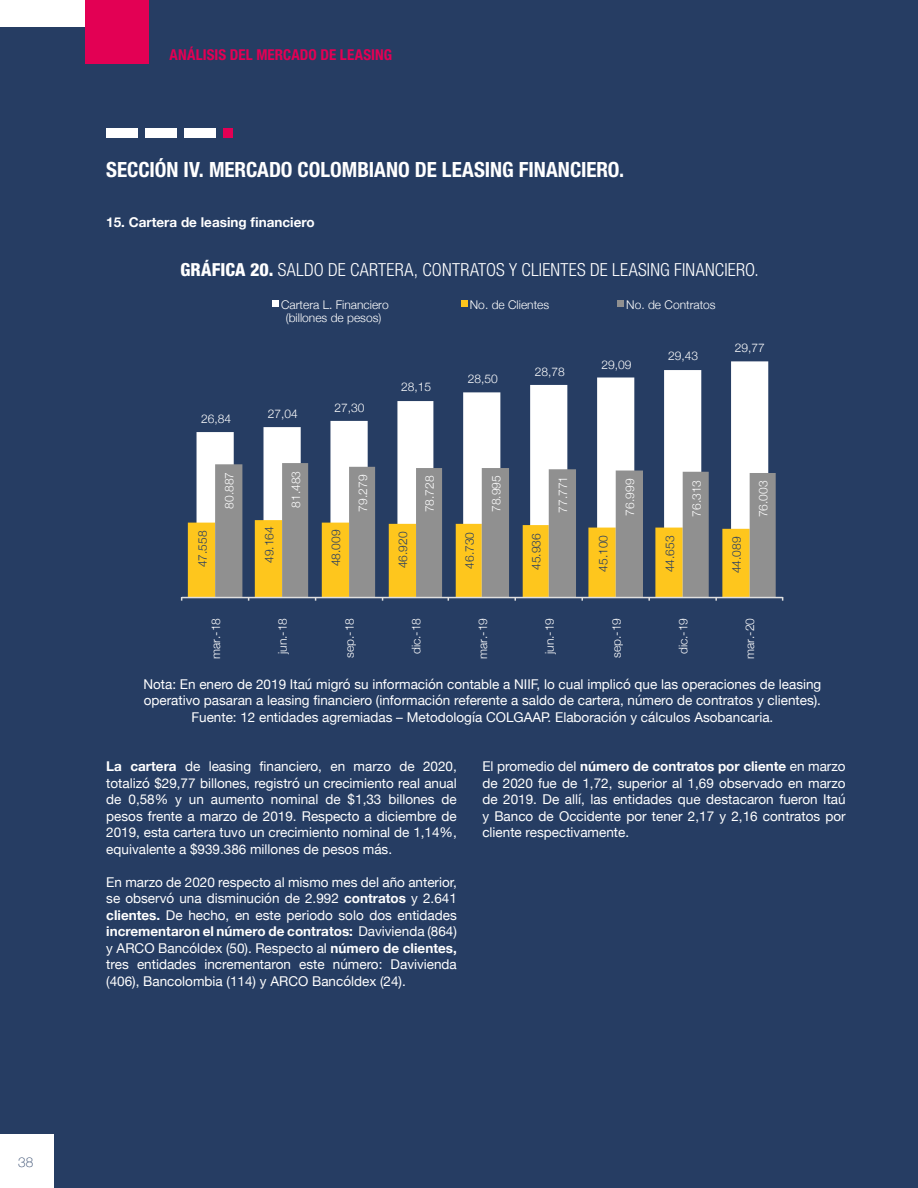
<style>
.page{position:relative;width:918px;height:1188px;background:#263d63}
.page>*{position:absolute;margin:0;border:0;box-sizing:border-box;transform-origin:0 0}
.t1{font:700 condensed 21px "Helvetica Neue LT Std";color:#fff}
.t2{font:300 condensed 18px "Helvetica Neue LT Std";letter-spacing:.01em;color:#fff}
.t3{font:700 condensed 15px "Helvetica Neue LT Std";letter-spacing:.005em;color:#e30054}
.t4{font:13.5px/16.5px "Helvetica Neue";color:#fff;text-align:justify}
.t5{font:700 13.5px "Helvetica Neue";color:#fff}
.t6{font:100 13.5px "Helvetica Neue";color:#263d63}
.t7{font:300 12px "Helvetica Neue";color:#fff}
.t8{font:300 12px "Helvetica Neue";color:#253b62}
.s1{font-weight:800}
.s2{font-weight:700}
</style>
<div class="page">
<div style="left:85px;top:0;width:64px;height:64px;background:#e30054"></div>
<div style="left:0;top:0;width:85px;height:27px;background:#fff"></div>
<div style="left:0;top:1134px;width:54px;height:54px;background:#fff"></div>
<div style="left:106px;top:128px;width:31px;height:9px;background:#fff"></div>
<div style="left:145px;top:128px;width:31px;height:9px;background:#fff"></div>
<div style="left:184px;top:128px;width:31px;height:9px;background:#fff"></div>
<div style="left:223px;top:128px;width:10px;height:9px;background:#e30054"></div>
<svg style="left:197px;top:361px;width:571px;height:159px"></svg>
<svg style="left:215px;top:463px;width:561px;height:134px"></svg>
<hr style="left:182px;top:597px;width:601px;height:1px;background:#e0e0e0">
<svg style="left:188px;top:520px;width:562px;height:81px"></svg>
<div style="left:272px;top:300px;width:7px;height:7px;background:#fff"></div>
<div style="left:461px;top:300px;width:6px;height:7px;background:#fec61d"></div>
<div style="left:617px;top:300px;width:7px;height:7px;background:#909090"></div>
<p class="t6" style="left:18px;top:1152px;width:17px">38</p>
<p class="t3" style="left:170px;top:46px;width:224px">ANÁLISIS DEL MERCADO DE LEASING</p>
<h1 class="t1" style="left:106px;top:157px;width:519px">SECCIÓN IV. MERCADO COLOMBIANO DE LEASING FINANCIERO.</h1>
<p class="t5" style="left:106px;top:211px;width:210px">15. Cartera de leasing financiero</p>
<h2 class="t2" style="left:180px;top:259px;width:580px"><span class="s1">GRÁFICA 20.</span> SALDO DE CARTERA, CONTRATOS Y CLIENTES DE LEASING FINANCIERO.</h2>
<p class="t7" style="left:281px;top:295px;width:109px">Cartera L. Financiero</p>
<p class="t7" style="left:470px;top:295px;width:81px">No. de Clientes</p>
<p class="t7" style="left:626px;top:295px;width:91px">No. de Contratos</p>
<p class="t7" style="left:286px;top:308px;width:97px">(billones de pesos)</p>
<p class="t7" style="left:201px;top:409px;width:32px">26,84</p>
<p class="t7" style="left:268px;top:404px;width:32px">27,04</p>
<p class="t7" style="left:334px;top:398px;width:32px">27,30</p>
<p class="t7" style="left:401px;top:377px;width:32px">28,15</p>
<p class="t7" style="left:468px;top:369px;width:32px">28,50</p>
<p class="t7" style="left:535px;top:362px;width:32px">28,78</p>
<p class="t7" style="left:601px;top:355px;width:32px">29,09</p>
<p class="t7" style="left:668px;top:346px;width:32px">29,43</p>
<p class="t7" style="left:735px;top:338px;width:32px">29,77</p>
<p class="t7" style="left:220px;top:509px;width:38px;rotate:-90deg">80.887</p>
<p class="t7" style="left:286px;top:508px;width:38px;rotate:-90deg">81.483</p>
<p class="t7" style="left:353px;top:512px;width:38px;rotate:-90deg">79.279</p>
<p class="t7" style="left:420px;top:512px;width:38px;rotate:-90deg">78.728</p>
<p class="t7" style="left:487px;top:512px;width:38px;rotate:-90deg">78.995</p>
<p class="t7" style="left:553px;top:513px;width:38px;rotate:-90deg">77.771</p>
<p class="t7" style="left:620px;top:516px;width:38px;rotate:-90deg">76.999</p>
<p class="t7" style="left:687px;top:517px;width:38px;rotate:-90deg">76.313</p>
<p class="t7" style="left:754px;top:517px;width:38px;rotate:-90deg">76.003</p>
<p class="t8" style="left:193px;top:567px;width:38px;rotate:-90deg">47.558</p>
<p class="t8" style="left:260px;top:563px;width:38px;rotate:-90deg">49.164</p>
<p class="t8" style="left:326px;top:566px;width:38px;rotate:-90deg">48.009</p>
<p class="t8" style="left:393px;top:568px;width:38px;rotate:-90deg">46.920</p>
<p class="t8" style="left:460px;top:569px;width:38px;rotate:-90deg">46.730</p>
<p class="t8" style="left:527px;top:570px;width:38px;rotate:-90deg">45.936</p>
<p class="t8" style="left:593px;top:572px;width:38px;rotate:-90deg">45.100</p>
<p class="t8" style="left:660px;top:572px;width:38px;rotate:-90deg">44.653</p>
<p class="t8" style="left:727px;top:573px;width:38px;rotate:-90deg">44.089</p>
<p class="t7" style="left:206px;top:659px;width:43px;rotate:-90deg">mar.-18</p>
<p class="t7" style="left:273px;top:654px;width:38px;rotate:-90deg">jun.-18</p>
<p class="t7" style="left:340px;top:658px;width:42px;rotate:-90deg">sep.-18</p>
<p class="t7" style="left:406px;top:654px;width:38px;rotate:-90deg">dic.-18</p>
<p class="t7" style="left:473px;top:659px;width:43px;rotate:-90deg">mar.-19</p>
<p class="t7" style="left:540px;top:654px;width:38px;rotate:-90deg">jun.-19</p>
<p class="t7" style="left:607px;top:658px;width:42px;rotate:-90deg">sep.-19</p>
<p class="t7" style="left:674px;top:654px;width:38px;rotate:-90deg">dic.-19</p>
<p class="t7" style="left:740px;top:659px;width:43px;rotate:-90deg">mar.-20</p>
<p class="t4" style="left:143px;top:676px;width:680px;text-align:center">Nota: En enero de 2019 Itaú migró su información contable a NIIF, lo cual implicó que las operaciones de leasing operativo pasaran a leasing financiero (información referente a saldo de cartera, número de contratos y clientes).<br>Fuente: 12 entidades agremiadas – Metodología COLGAAP. Elaboración y cálculos Asobancaria.</p>
<p class="t4" style="left:106px;top:759px;width:352px"><span class="s2">La cartera</span> de leasing financiero, en marzo de 2020, totalizó $29,77 billones, registró un crecimiento real anual de 0,58% y un aumento nominal de $1,33 billones de pesos frente a marzo de 2019. Respecto a diciembre de 2019, esta cartera tuvo un crecimiento nominal de 1,14%, equivalente a $939.386 millones de pesos más.</p>
<p class="t4" style="left:106px;top:874px;width:352px">En marzo de 2020 respecto al mismo mes del año anterior, se observó una disminución de 2.992 <span class="s2">contratos</span> y 2.641 <span class="s2">clientes.</span> De hecho, en este periodo solo dos entidades <span class="s2">incrementaron el número de contratos:</span> Davivienda (864) y ARCO Bancóldex (50). Respecto al <span class="s2">número de clientes, </span>tres entidades incrementaron este número: Davivienda (406), Bancolombia (114) y ARCO Bancóldex (24).</p>
<p class="t4" style="left:482px;top:759px;width:365px">El promedio del <span class="s2">número de contratos por cliente</span> en marzo de 2020 fue de 1,72, superior al 1,69 observado en marzo de 2019. De allí, las entidades que destacaron fueron Itaú y Banco de Occidente por tener 2,17 y 2,16 contratos por cliente respectivamente.</p>
</div>
